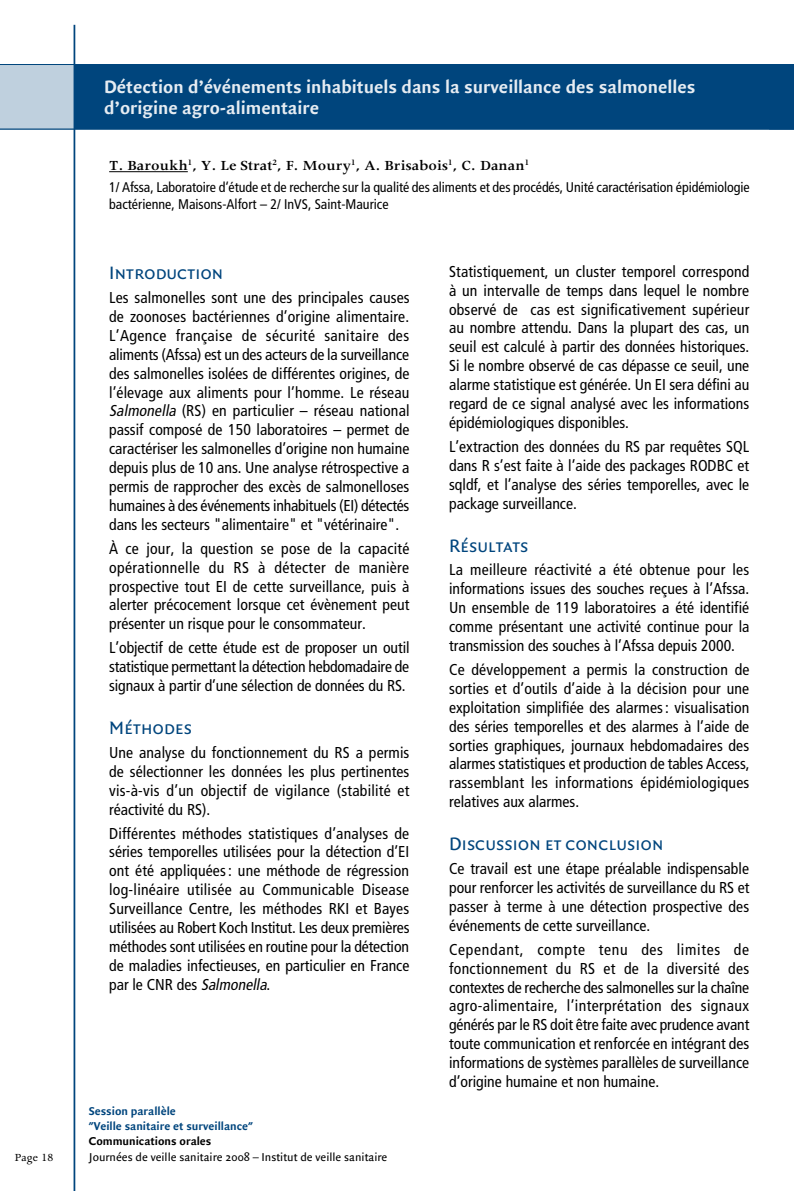
<style>
.page{position:relative;width:794px;height:1191px;background:#fff}
.page>*{position:absolute;margin:0;border:0;box-sizing:border-box;transform-origin:0 0}
.MenP_Titre1_Bandeau{font:700 19.25px/21px "Quadraat Sans";color:#e6ecf2}
.MenP_Titre2{font:19.25px "Quadraat Sans Caps";color:#00457d}
.MenP_Labeur{font:condensed 15.75px/18.9px "Frutiger LT Std";color:#000;text-align:justify}
.MenP_Participants{font:600 15.75px "Apollo";color:#000}
.MenP_Instituts{font:condensed 14px/16.8px "Frutiger LT Std";letter-spacing:-.005em;color:#000}
.t1{font:12.25px "Quadraat Sans";color:#000}
.t2{font:700 12.25px/14.7px "Quadraat Sans";color:#00457d}
.t3{font:700 12.25px "Quadraat Sans";color:#000}
.t4{font:12.25px "Apollo";color:#000}
.s1{font-style:italic}
</style>
<div class="page">
<hr style="left:109px;top:171px;width:79px;height:1px;background:#000">
<div style="left:0;top:64px;width:794px;height:65px;background:#00457d"></div>
<div style="left:0;top:64px;width:73px;height:65px;background:#bfd0de"></div>
<hr style="left:74px;top:25px;width:1px;height:1166px;background:#00457d">
<hr style="left:0;top:129px;width:794px;height:1px;background:#00457d">
<hr style="left:0;top:64px;width:794px;height:1px;background:#00457d">
<svg style="left:769px;top:129px;width:25px;height:1px"></svg>
<p class="MenP_Titre1_Bandeau" style="left:104px;top:76px;width:593px">Détection d’événements inhabituels dans la surveillance des salmonelles d’origine agro-alimentaire</p>
<p class="MenP_Participants" style="left:109px;top:157px;width:421px">T. Baroukh<sup>1</sup>, Y. Le Strat<sup>2</sup>, F. Moury<sup>1</sup>, A. Brisabois<sup>1</sup>, C. Danan<sup>1</sup></p>
<p class="MenP_Instituts" style="left:109px;top:179px;width:642px">1/ Afssa, Laboratoire d‘étude et de recherche sur la qualité des aliments et des procédés, Unité caractérisation épidémiologie bactérienne, Maisons-Alfort – 2/ InVS, Saint-Maurice</p>
<p class="MenP_Titre2" style="left:109px;top:262px;width:116px">Introduction</p>
<p class="MenP_Labeur" style="left:109px;top:288px;width:302px">Les salmonelles sont une des principales causes de zoonoses bactériennes d’origine alimentaire.<br>L’Agence française de sécurité sanitaire des aliments (Afssa) est un des acteurs de la surveillance des salmonelles isolées de différentes origines, de l’élevage aux aliments pour l’homme. Le réseau <span class="s1">Salmonella</span> (RS) en particulier – réseau national passif composé de 150 laboratoires – permet de caractériser les salmonelles d’origine non humaine depuis plus de 10 ans. Une analyse rétrospective a permis de rapprocher des excès de salmonelloses humaines à des événements inhabituels (EI) détectés dans les secteurs "alimentaire" et "vétérinaire".</p>
<p class="MenP_Labeur" style="left:109px;top:539px;width:302px">À ce jour, la question se pose de la capacité opérationnelle du RS à détecter de manière prospective tout EI de cette surveillance, puis à alerter précocement lorsque cet évènement peut présenter un risque pour le consommateur.</p>
<p class="MenP_Labeur" style="left:109px;top:638px;width:302px">L’objectif de cette étude est de proposer un outil statistique permettant la détection hebdomadaire de signaux à partir d’une sélection de données du RS.</p>
<p class="MenP_Titre2" style="left:109px;top:717px;width:84px">Méthodes</p>
<p class="MenP_Labeur" style="left:109px;top:743px;width:302px">Une analyse du fonctionnement du RS a permis de sélectionner les données les plus pertinentes vis-à-vis d’un objectif de vigilance (stabilité et réactivité du RS).</p>
<p class="MenP_Labeur" style="left:109px;top:823px;width:302px">Différentes méthodes statistiques d’analyses de séries temporelles utilisées pour la détection d’EI ont été appliquées: une méthode de régression log-linéaire utilisée au Communicable Disease Surveillance Centre, les méthodes RKI et Bayes utilisées au Robert Koch Institut. Les deux premières méthodes sont utilisées en routine pour la détection de maladies infectieuses, en particulier en France p a r l e C N R d e s <span class="s1">Salmonella</span>.</p>
<p class="t2" style="left:89px;top:1104px;width:166px">Session parallèle<br>"Veille sanitaire et surveillance"</p>
<p class="t3" style="left:89px;top:1134px;width:124px">Communications orales</p>
<p class="t4" style="left:15px;top:1151px;width:40px">Page 18</p>
<p class="t1" style="left:89px;top:1150px;width:299px">Journées de veille sanitaire 2008 – Institut de veille sanitaire</p>
<p class="MenP_Labeur" style="left:449px;top:262px;width:302px">Statistiquement, un cluster temporel correspond à un intervalle de temps dans lequel le nombre observé de cas est significativement supérieur au nombre attendu. Dans la plupart des cas, un seuil est calculé à partir des données historiques.<br>Si le nombre observé de cas dépasse ce seuil, une alarme statistique est générée. Un EI sera défini au regard de ce signal analysé avec les informations épidémiologiques disponibles.</p>
<p class="MenP_Labeur" style="left:449px;top:437px;width:302px">L’extraction des données du RS par requêtes SQL dans R s’est faite à l’aide des packages RODBC et sqldf, et l’analyse des séries temporelles, avec le package surveillance.</p>
<p class="MenP_Titre2" style="left:449px;top:534px;width:81px">Résultats</p>
<p class="MenP_Labeur" style="left:449px;top:560px;width:302px">La meilleure réactivité a été obtenue pour les informations issues des souches reçues à l’Afssa.<br>Un ensemble de 119 laboratoires a été identifié comme présentant une activité continue pour la transmission des souches à l’Afssa depuis 2000.</p>
<p class="MenP_Labeur" style="left:449px;top:660px;width:302px">Ce développement a permis la construction de sorties et d’outils d’aide à la décision pour une exploitation simplifiée des alarmes: visualisation des séries temporelles et des alarmes à l’aide de sorties graphiques, journaux hebdomadaires des alarmes statistiques et production de tables Access, rassemblant les informations épidémiologiques relatives aux alarmes.</p>
<p class="MenP_Titre2" style="left:449px;top:833px;width:216px">Discussion et conclusion</p>
<p class="MenP_Labeur" style="left:449px;top:859px;width:302px">Ce travail est une étape préalable indispensable pour renforcer les activités de surveillance du RS et passer à terme à une détection prospective des événements de cette surveillance.</p>
<p class="MenP_Labeur" style="left:449px;top:940px;width:302px">Cependant, compte tenu des limites de fonctionnement du RS et de la diversité des contextes de recherche des salmonelles sur la chaîne agro-alimentaire, l’interprétation des signaux générés par le RS doit être faite avec prudence avant toute communication et renforcée en intégrant des informations de systèmes parallèles de surveillance d’origine humaine et non humaine.</p>
</div>
